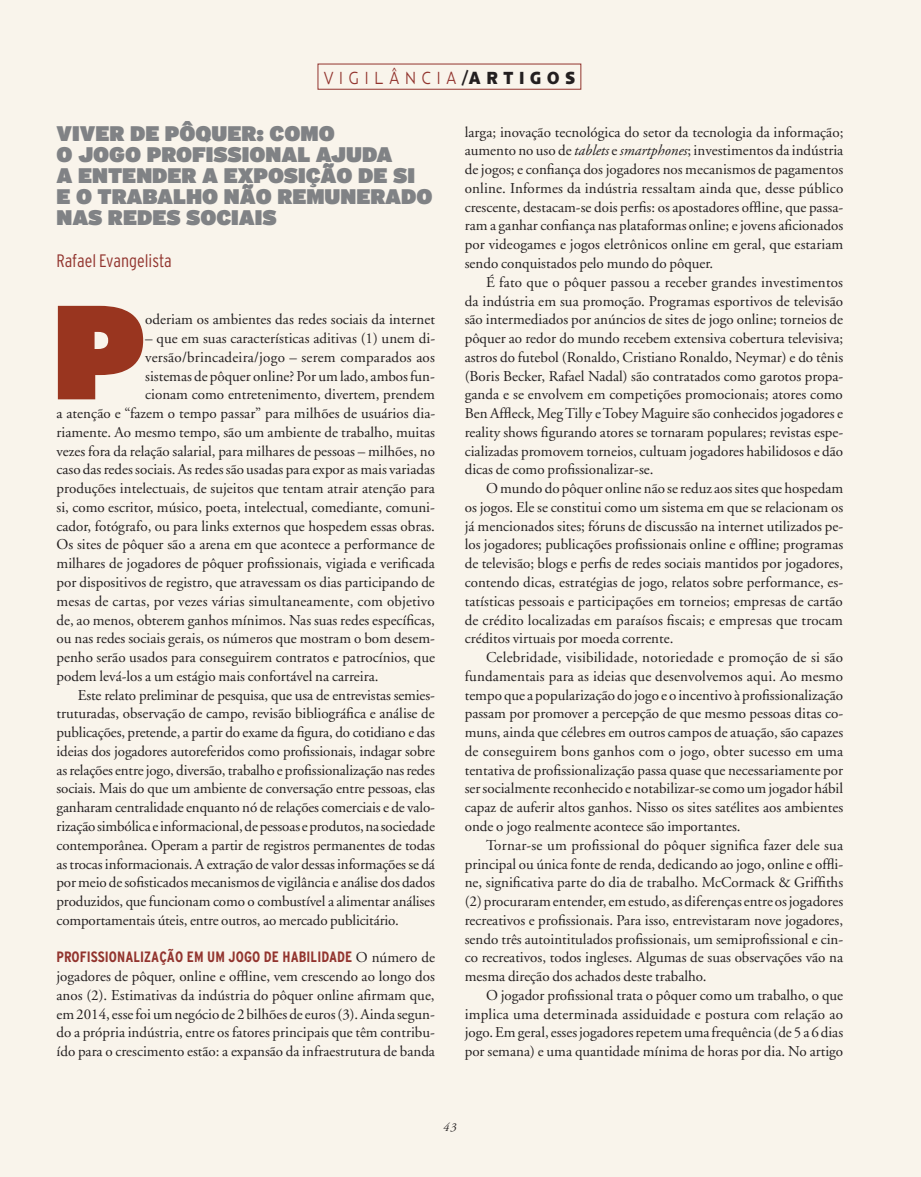
<style>
.page{position:relative;width:921px;height:1177px;background:#fff}
.page>*{position:absolute;margin:0;border:0;box-sizing:border-box;transform-origin:0 0}
.t1{font:900 133.5px "Interstate";color:#99351f}
.t2{font:900 21px/21px "Interstate";color:#808285}
.t3{font:300 18px "Anisette Petite";letter-spacing:.38em;color:#92342e;scale:.85 1}
.t4{font:300 condensed 18px "Interstate";color:#92342e}
.t5{font:15px/18.8px "Adobe Garamond";color:#231f20;text-align:justify}
.t6{font:700 condensed 15px "Interstate";letter-spacing:.005em;color:#92342e}
.t7{font:italic 12px "Adobe Garamond";color:#231f20}
.s1{font-weight:700;color:#231f20}
.s2{font-style:italic}
.s3{font-family:"Adobe Garamond";font-weight:400;font-stretch:normal;color:#231f20}
</style>
<div class="page">
<div style="left:0;top:0;width:14px;height:1176px;background:#f9f4eb"></div>
<div style="left:11px;top:0;width:910px;height:1176px;background:#f9f4eb"></div>
<div style="left:318px;top:64px;width:263px;height:26px;border:1px solid #92342e"></div>
<p class="t3" style="left:324px;top:67px;width:297px">VIGILÂNCIA<span class="s1">/ARTIGOS</span></p>
<h2 class="t2" style="left:57px;top:122px;width:377px">VIVER DE PÔQUER: COMO<br>O JOGO PROFISSIONAL AJUDA<br>A ENTENDER A EXPOSIÇÃO DE SI<br>E O TRABALHO NÃO REMUNERADO<br>NAS REDES SOCIAIS</h2>
<p class="t4" style="left:57px;top:251px;width:117px">Rafael Evangelista</p>
<h1 class="t1" style="left:53px;top:269px;width:87px">P</h1>
<p class="t5" style="left:145px;top:310px;width:291px">oderiam os ambientes das redes sociais da internet</p>
<p class="t5" style="left:465px;top:123px;width:380px">larga; inovação tecnológica do setor da tecnologia da informação; aumento no uso de <span class="s2">tablets</span> e <span class="s2">smartphones</span>; investimentos da indústria de jogos; e confiança dos jogadores nos mecanismos de pagamentos online. Informes da indústria ressaltam ainda que, desse público crescente, destacam-se dois perfis: os apostadores offline, que passa&shy;ram a ganhar confiança nas plataformas online; e jovens aficionados por videogames e jogos eletrônicos online em geral, que estariam sendo conquistados pelo mundo do pôquer.</p>
<p class="t5" style="left:465px;top:273px;width:380px;text-indent:21px">É fato que o pôquer passou a receber grandes investimentos da indústria em sua promoção. Programas esportivos de televisão são intermediados por anúncios de sites de jogo online; torneios de pôquer ao redor do mundo recebem extensiva cobertura televisiva; astros do futebol (Ronaldo, Cristiano Ronaldo, Neymar) e do tênis (Boris Becker, Rafael Nadal) são contratados como garotos propa&shy;ganda e se envolvem em competições promocionais; atores como Ben Affleck, Meg Tilly e Tobey Maguire são conhecidos jogadores e reality shows figurando atores se tornaram populares; revistas espe&shy;cializadas promovem torneios, cultuam jogadores habilidosos e dão dicas de como profissionalizar-se.</p>
<p class="t5" style="left:465px;top:479px;width:380px;text-indent:21px">O mundo do pôquer online não se reduz aos sites que hospedam os jogos. Ele se constitui como um sistema em que se relacionam os já mencionados sites; fóruns de discussão na internet utilizados pe&shy;los jogadores; publicações profissionais online e offline; programas de televisão; blogs e perfis de redes sociais mantidos por jogadores, contendo dicas, estratégias de jogo, relatos sobre performance, es&shy;tatísticas pessoais e participações em torneios; empresas de cartão de crédito localizadas em paraísos fiscais; e empresas que trocam créditos virtuais por moeda corrente.</p>
<p class="t5" style="left:465px;top:648px;width:380px;text-indent:21px">Celebridade, visibilidade, notoriedade e promoção de si são fundamentais para as ideias que desenvolvemos aqui. Ao mesmo tempo que a popularização do jogo e o incentivo à profissionalização passam por promover a percepção de que mesmo pessoas ditas co&shy;muns, ainda que célebres em outros campos de atuação, são capazes de conseguirem bons ganhos com o jogo, obter sucesso em uma tentativa de profissionalização passa quase que necessariamente por ser socialmente reconhecido e notabilizar-se como um jogador hábil capaz de auferir altos ganhos. Nisso os sites satélites aos ambientes onde o jogo realmente acontece são importantes.</p>
<p class="t5" style="left:465px;top:835px;width:380px;text-indent:21px">Tornar-se um profissional do pôquer significa fazer dele sua principal ou única fonte de renda, dedicando ao jogo, online e offli&shy;ne, significativa parte do dia de trabalho. McCormack &amp; Griffiths (2) procuraram entender, em estudo, as diferenças entre os jogadores recreativos e profissionais. Para isso, entrevistaram nove jogadores, sendo três autointitulados profissionais, um semiprofissional e cin&shy;co recreativos, todos ingleses. Algumas de suas observações vão na mesma direção dos achados deste trabalho.</p>
<p class="t5" style="left:465px;top:985px;width:380px;text-indent:21px">O jogador profissional trata o pôquer como um trabalho, o que implica uma determinada assiduidade e postura com relação ao jogo. Em geral, esses jogadores repetem uma frequência (de 5 a 6 dias por semana) e uma quantidade mínima de horas por dia. No artigo</p>
<p class="t5" style="left:145px;top:329px;width:291px">– que em suas características aditivas (1) unem di-</p>
<p class="t5" style="left:145px;top:348px;width:291px">versão/brincadeira/jogo – serem comparados aos</p>
<p class="t5" style="left:145px;top:367px;width:291px">sistemas de pôquer online? Por um lado, ambos fun-</p>
<p class="t5" style="left:145px;top:385px;width:291px">cionam como entretenimento, divertem, prendem</p>
<p class="t5" style="left:57px;top:404px;width:380px">a atenção e “fazem o tempo passar” para milhões de usuários dia-</p>
<p class="t5" style="left:57px;top:423px;width:380px">riamente. Ao mesmo tempo, são um ambiente de trabalho, muitas</p>
<p class="t5" style="left:57px;top:442px;width:380px">vezes fora da relação salarial, para milhares de pessoas – milhões, no</p>
<p class="t5" style="left:57px;top:460px;width:380px">caso das redes sociais. As redes são usadas para expor as mais variadas</p>
<p class="t5" style="left:57px;top:479px;width:380px">produções intelectuais, de sujeitos que tentam atrair atenção para</p>
<p class="t5" style="left:57px;top:498px;width:380px">si, como escritor, músico, poeta, intelectual, comediante, comuni-</p>
<p class="t5" style="left:57px;top:517px;width:380px">cador, fotógrafo, ou para links externos que hospedem essas obras.</p>
<p class="t5" style="left:57px;top:535px;width:380px">Os sites de pôquer são a arena em que acontece a performance de</p>
<p class="t5" style="left:57px;top:554px;width:380px">milhares de jogadores de pôquer profissionais, vigiada e verificada</p>
<p class="t5" style="left:57px;top:573px;width:380px">por dispositivos de registro, que atravessam os dias participando de</p>
<p class="t5" style="left:57px;top:592px;width:380px">mesas de cartas, por vezes várias simultaneamente, com objetivo</p>
<p class="t5" style="left:57px;top:610px;width:380px">de, ao menos, obterem ganhos mínimos. Nas suas redes específicas,</p>
<p class="t5" style="left:57px;top:629px;width:380px">ou nas redes sociais gerais, os números que mostram o bom desem-</p>
<p class="t5" style="left:57px;top:648px;width:380px">penho serão usados para conseguirem contratos e patrocínios, que</p>
<p class="t5" style="left:57px;top:667px;width:323px">podem levá-los a um estágio mais confortável na carreira.</p>
<p class="t5" style="left:78px;top:685px;width:359px">Este relato preliminar de pesquisa, que usa de entrevistas semies-</p>
<p class="t5" style="left:57px;top:704px;width:380px">truturadas, observação de campo, revisão bibliográfica e análise de</p>
<p class="t5" style="left:57px;top:723px;width:380px">publicações, pretende, a partir do exame da figura, do cotidiano e das</p>
<p class="t5" style="left:57px;top:742px;width:380px">ideias dos jogadores autoreferidos como profissionais, indagar sobre</p>
<p class="t5" style="left:57px;top:760px;width:380px">as relações entre jogo, diversão, trabalho e profissionalização nas redes</p>
<p class="t5" style="left:57px;top:779px;width:380px">sociais. Mais do que um ambiente de conversação entre pessoas, elas</p>
<p class="t5" style="left:57px;top:798px;width:380px">ganharam centralidade enquanto nó de relações comerciais e de valo-</p>
<p class="t5" style="left:57px;top:817px;width:380px">rização simbólica e informacional, de pessoas e produtos, na sociedade</p>
<p class="t5" style="left:57px;top:835px;width:380px">contemporânea. Operam a partir de registros permanentes de todas</p>
<p class="t5" style="left:57px;top:854px;width:380px">as trocas informacionais. A extração de valor dessas informações se dá</p>
<p class="t5" style="left:57px;top:873px;width:380px">por meio de sofisticados mecanismos de vigilância e análise dos dados</p>
<p class="t5" style="left:57px;top:892px;width:380px">produzidos, que funcionam como o combustível a alimentar análises</p>
<p class="t5" style="left:57px;top:910px;width:344px">comportamentais úteis, entre outros, ao mercado publicitário.</p>
<p class="t6" style="left:57px;top:948px;width:380px">PROFISSIONALIZAÇÃO EM UM JOGO DE HABILIDADE <span class="s3">O número de</span></p>
<p class="t5" style="left:57px;top:967px;width:380px">jogadores de pôquer, online e offline, vem crescendo ao longo dos anos (2). Estimativas da indústria do pôquer online afirmam que, em 2014, esse foi um negócio de 2 bilhões de euros (3). Ainda segun&shy;do a própria indústria, entre os fatores principais que têm contribu&shy;ído para o crescimento estão: a expansão da infraestrutura de banda</p>
<p class="t7" style="left:443px;top:1120px;width:15px">43</p>
</div>
